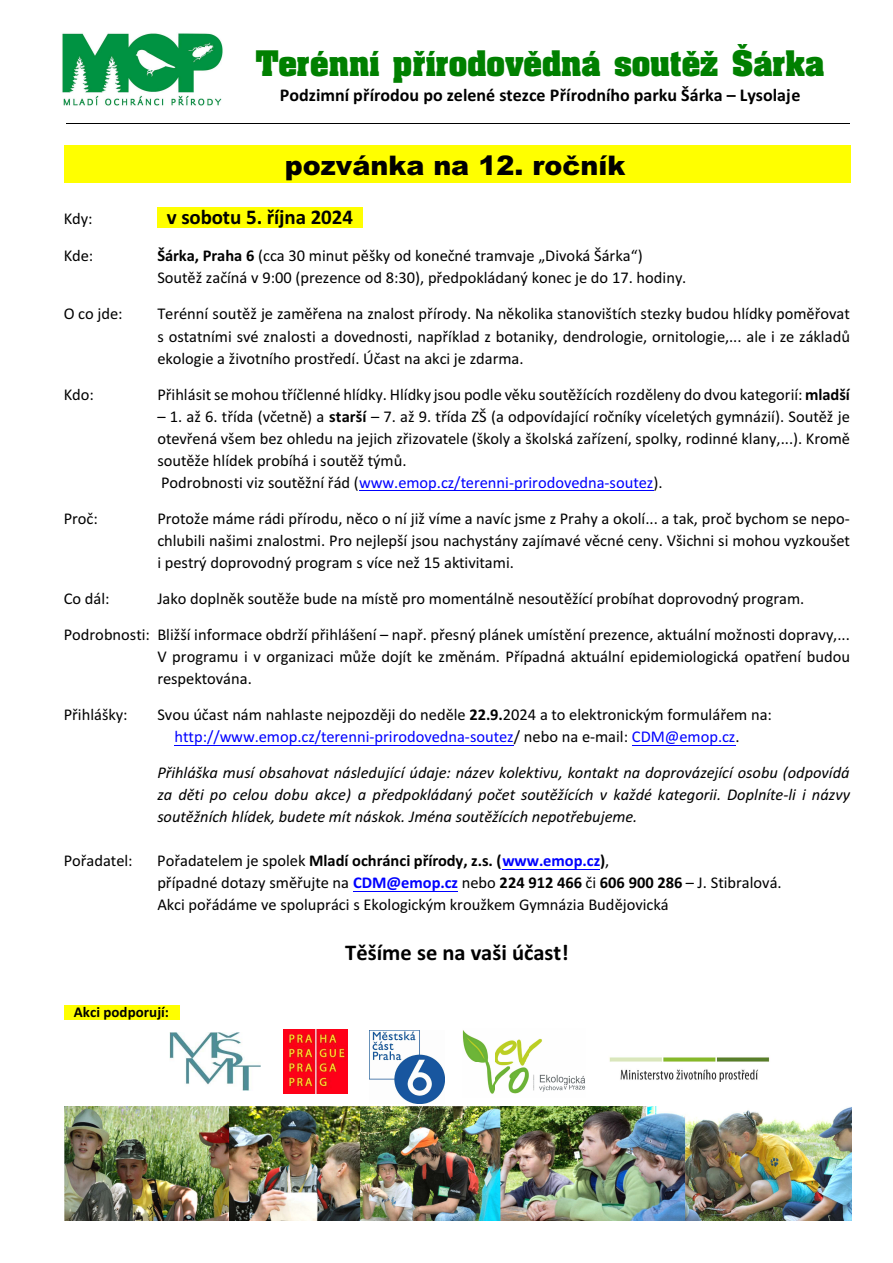
<style>
.page{position:relative;width:893px;height:1263px;background:#fff}
.page>*{position:absolute;margin:0;border:0;box-sizing:border-box;transform-origin:0 0}
.t1{font:700 30px "Aardvark";color:#008000}
.t2{font:900 27px "Arial";color:#000}
.t3{font:700 22.5px "Calibri";color:#000}
.t4{font:700 21px "Calibri";letter-spacing:-.005em;color:#000}
.t5{font:700 18px "Calibri";color:#000}
.t6{font:16.5px/22px "Calibri";color:#000}
.t7{font:italic 16.5px/22px "Calibri";color:#000;text-align:justify}
.t8{font:700 15px "Calibri";color:#000}
.s1{font-weight:700}
.s2{color:#00f}
.s3{font-weight:700;color:#00f}
</style>
<div class="page">
<div style="left:64px;top:145px;width:786px;height:38px;background:#ff0"></div>
<img style="left:62px;top:33px;width:161px;height:73px">
<img style="left:283px;top:1029px;width:64px;height:64px">
<img style="left:370px;top:1030px;width:74px;height:73px">
<img style="left:462px;top:1030px;width:124px;height:64px">
<img style="left:609px;top:1057px;width:161px;height:25px">
<img style="left:169px;top:1032px;width:91px;height:59px">
<img style="left:64px;top:1107px;width:787px;height:113px">
<div style="left:157px;top:207px;width:110px;height:21px;background:#ff0"></div>
<div style="left:267px;top:207px;width:7px;height:21px;background:#ff0"></div>
<div style="left:274px;top:207px;width:89px;height:21px;background:#ff0"></div>
<hr style="left:359px;top:490px;width:294px;height:1px;background:#00f">
<hr style="left:175px;top:745px;width:339px;height:1px;background:#00f">
<hr style="left:632px;top:745px;width:103px;height:1px;background:#00f">
<hr style="left:502px;top:869px;width:98px;height:1px;background:#00f">
<hr style="left:353px;top:891px;width:105px;height:1px;background:#00f">
<div style="left:64px;top:1005px;width:115px;height:15px;background:#ff0"></div>
<hr style="left:67px;top:123px;width:783px;height:1px;background:#000">
<h1 class="t1" style="left:256px;top:53px;width:570px">Terénní pøírodovìdná soutìž Šárka</h1>
<p class="t5" style="left:280px;top:87px;width:522px">Podzimní pøírodou po zelené stezce Pøírodního parku Šárka – Lysolaje</p>
<h2 class="t2" style="left:285px;top:156px;width:342px">pozvánka na 12. roèník</h2>
<p class="t6" style="left:64px;top:208px;width:30px">Kdy:</p>
<p class="t4" style="left:167px;top:208px;width:188px">v sobotu 5. øíjna 2024</p>
<p class="t6" style="left:64px;top:246px;width:31px">Kde:</p>
<p class="t6" style="left:157px;top:246px;width:531px"><span class="s1">Šárka, Praha 6</span> (cca 30 minut pìšky od koneèné tramvaje „Divoká Šárka“)<br>Soutìž zaèíná v 9:00 (prezence od 8:30), pøedpokládaný konec je do 17. hodiny.</p>
<p class="t6" style="left:64px;top:304px;width:60px">O co jde:</p>
<p class="t6" style="left:157px;top:304px;width:694px;text-align:justify">Terénní soutìž je zamìøena na znalost pøírody. Na nìkolika stanovištích stezky budou hlídky pomìøovat s ostatními své znalosti a dovednosti, napøíklad z botaniky, dendrologie, ornitologie,... ale i ze základù ekologie a životního prostøedí. Úèast na akci je zdarma.</p>
<p class="t6" style="left:64px;top:384px;width:32px">Kdo:</p>
<p class="t6" style="left:157px;top:384px;width:694px">Pøihlásit se mohou tøíèlenné hlídky. Hlídky jsou podle vìku soutìžících rozdìleny do dvou kategorií: <span class="s1">mladší</span></p>
<p class="t6" style="left:157px;top:406px;width:694px">– 1. až 6. tøída (vèetnì) a <span class="s1">starší</span> – 7. až 9. tøída ZŠ (a odpovídající roèníky víceletých gymnázií). Soutìž je otevøená všem bez ohledu na jejich zøizovatele (školy a školská zaøízení, spolky, rodinné klany,...). Kromì soutìže hlídek probíhá i soutìž týmù.<br>Podrobnosti viz soutìžní øád (<span class="s2">www.emop.cz/terenni-prirodovedna-soutez</span>).</p>
<p class="t6" style="left:64px;top:509px;width:36px">Proè:</p>
<p class="t6" style="left:157px;top:509px;width:694px;text-align:justify">Protože máme rádi pøírodu, nìco o ní již víme a navíc jsme z Prahy a okolí... a tak, proè bychom se nepo&shy;chlubili našimi znalostmi. Pro nejlepší jsou nachystány zajímavé vìcné ceny. Všichni si mohou vyzkoušet i pestrý doprovodný program s více než 15 aktivitami.</p>
<p class="t6" style="left:64px;top:589px;width:47px">Co dál:</p>
<p class="t6" style="left:64px;top:582px;width:788px;line-height:35.8px;text-indent:94px">Jako doplnìk soutìže bude na místì pro momentálnì nesoutìžící probíhat doprovodný program.<br>Podrobnosti: Bližší informace obdrží pøihlášení – napø. pøesný plánek umístìní prezence, aktuální možnosti dopravy,...</p>
<p class="t6" style="left:157px;top:647px;width:694px">V programu i v organizaci mùže dojít ke zmìnám. Pøípadná aktuální epidemiologická opatøení budou respektována.</p>
<p class="t6" style="left:64px;top:705px;width:65px">Pøihlášky:</p>
<p class="t6" style="left:175px;top:705px;width:599px;text-indent:-17px">Svou úèast nám nahlaste nejpozdìji do nedìle <span class="s1">22.9.</span>2024 a to elektronickým formuláøem na: <span class="s2">http://www.emop.cz/terenni-prirodovedna-soutez</span>/ nebo na e-mail: <span class="s2">CDM@emop.cz</span>.</p>
<p class="t7" style="left:157px;top:763px;width:694px">Pøihláška musí obsahovat následující údaje: název kolektivu, kontakt na doprovázející osobu (odpovídá za dìti po celou dobu akce) a pøedpokládaný poèet soutìžících v každé kategorii. Doplníte-li i názvy soutìžních hlídek, budete mít náskok. Jména soutìžících nepotøebujeme.</p>
<p class="t6" style="left:64px;top:851px;width:70px">Poøadatel:</p>
<p class="t6" style="left:157px;top:851px;width:626px">Poøadatelem je spolek <span class="s1">Mladí ochránci pøírody, z.s. (</span><span class="s3">www.emop.cz</span><span class="s1">)</span>,<br>pøípadné dotazy smìøujte na <span class="s3">CDM@emop.cz</span> nebo <span class="s1">224 912 466</span> èi <span class="s1">606 900 286</span> – J. Stibralová.<br>Akci poøádáme ve spolupráci s Ekologickým kroužkem Gymnázia Budìjovická</p>
<h3 class="t3" style="left:345px;top:943px;width:225px">Tìšíme se na vaši úèast!</h3>
<p class="t8" style="left:74px;top:1006px;width:97px">Akci podporují:</p>
</div>
